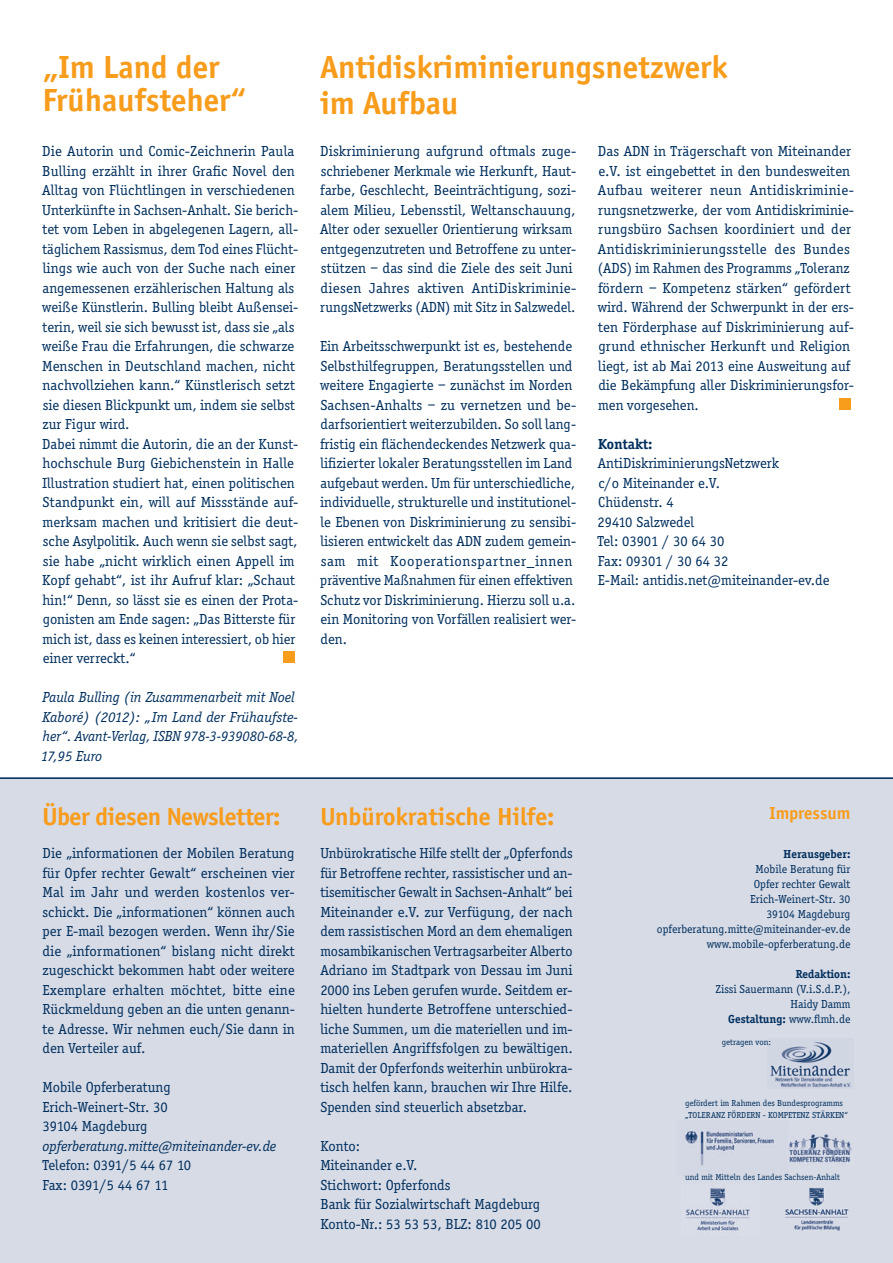
<style>
.page{position:relative;width:893px;height:1263px;background:#fff}
.page>*{position:absolute;margin:0;border:0;box-sizing:border-box;transform-origin:0 0}
.t1{font:700 33px/33px "Officina Sans";color:#f89c1c}
.t2{font:700 25.5px "Officina Sans";letter-spacing:-.01em;color:#f89c1c}
.t3{font:700 18px "Officina Sans";color:#f89c1c}
.t4{font:15px/19.5px "Officina Serif";color:#002f5e}
.t5{font:italic 15px/19.5px "Officina Serif";color:#002f5e}
.t6{font:700 15px "Officina Serif";color:#002f5e}
.t7{font:12px/15px "Officina Serif";color:#002f5e;text-align:right}
.t8{font:700 12px "Officina Serif";color:#002f5e}
.t9{font:9px/12px "Officina Serif";color:#002f5e}
.s1{font-weight:700}
</style>
<div class="page">
<div style="left:0;top:777px;width:893px;height:486px;background:#d7dbe6"></div>
<hr style="left:0;top:777px;width:893px;height:2px;background:#002f5e">
<img style="left:770px;top:1041px;width:81px;height:47px">
<img style="left:684px;top:1131px;width:90px;height:35px">
<img style="left:788px;top:1133px;width:64px;height:32px">
<img style="left:785px;top:1188px;width:64px;height:43px">
<img style="left:686px;top:1188px;width:64px;height:43px">
<div style="left:838px;top:398px;width:12px;height:11px;background:#f89c1c"></div>
<div style="left:283px;top:651px;width:12px;height:12px;background:#f89c1c"></div>
<h1 class="t1" style="left:43px;top:50px;width:205px">„Im Land der<br>Frühaufsteher“</h1>
<h1 class="t1" style="left:320px;top:49px;width:409px;line-height:36px">Antidiskriminierungsnetzwerk im Aufbau</h1>
<p class="t4" style="left:42px;top:141px;width:258px">Die Autorin und Comic-Zeichnerin Paula Bulling erzählt in ihrer Grafic Novel den Alltag von Flüchtlingen in verschiedenen Unterkünfte in Sachsen-Anhalt. Sie berich&shy;tet vom Leben in abgelegenen Lagern, all&shy;täglichem Rassismus, dem Tod eines Flücht&shy;lings wie auch von der Suche nach einer angemessenen erzählerischen Haltung als weiße Künstlerin. Bulling bleibt Außensei&shy;terin, weil sie sich bewusst ist, dass sie „als weiße Frau die Erfahrungen, die schwarze Menschen in Deutschland machen, nicht nachvollziehen kann.“ Künstlerisch setzt sie diesen Blickpunkt um, indem sie selbst zur Figur wird.<br>Dabei nimmt die Autorin, die an der Kunst&shy;hochschule Burg Giebichenstein in Halle Illustration studiert hat, einen politischen Standpunkt ein, will auf Missstände auf&shy;merksam machen und kritisiert die deut&shy;sche Asylpolitik. Auch wenn sie selbst sagt, sie habe „nicht wirklich einen Appell im Kopf gehabt“, ist ihr Aufruf klar: „Schaut hin!“ Denn, so lässt sie es einen der Prota&shy;gonisten am Ende sagen: „Das Bitterste für mich ist, dass es keinen interessiert, ob hier einer verreckt.“</p>
<p class="t5" style="left:41px;top:688px;width:259px">Paula Bulling (in Zusammenarbeit mit Noel Kaboré) (2012): „Im Land der Frühaufste&shy;her“. Avant-Verlag, ISBN 978-3-939080-68-8, 17,95 Euro</p>
<p class="t4" style="left:320px;top:141px;width:258px">Diskriminierung aufgrund oftmals zuge&shy;schriebener Merkmale wie Herkunft, Haut&shy;farbe, Geschlecht, Beeinträchtigung, sozi&shy;alem Milieu, Lebensstil, Weltanschauung, Alter oder sexueller Orientierung wirksam entgegenzutreten und Betroffene zu unter&shy;stützen – das sind die Ziele des seit Juni diesen Jahres aktiven AntiDiskriminie&shy;rungsNetzwerks (ADN) mit Sitz in Salzwedel.</p>
<p class="t4" style="left:320px;top:336px;width:258px">Ein Arbeitsschwerpunkt ist es, bestehende Selbsthilfegruppen, Beratungsstellen und weitere Engagierte – zunächst im Norden Sachsen-Anhalts – zu vernetzen und be&shy;darfsorientiert weiterzubilden. So soll lang&shy;fristig ein flächendeckendes Netzwerk qua&shy;lifizierter lokaler Beratungsstellen im Land aufgebaut werden. Um für unterschiedliche, individuelle, strukturelle und institutionel&shy;le Ebenen von Diskriminierung zu sensibi&shy;lisieren entwickelt das ADN zudem gemein&shy;sam mit Kooperationspartner_innen präventive Maßnahmen für einen effektiven Schutz vor Diskriminierung. Hierzu soll u.a. ein Monitoring von Vorfällen realisiert wer&shy;den.</p>
<p class="t4" style="left:598px;top:141px;width:258px">Das ADN in Trägerschaft von Miteinander e.V. ist eingebettet in den bundesweiten Aufbau weiterer neun Antidiskriminie&shy;rungsnetzwerke, der vom Antidiskriminie&shy;rungsbüro Sachsen koordiniert und der Antidiskriminierungsstelle des Bundes (ADS) im Rahmen des Programms „Toleranz fördern – Kompetenz stärken“ gefördert wird. Während der Schwerpunkt in der ers&shy;ten Förderphase auf Diskriminierung auf&shy;grund ethnischer Herkunft und Religion liegt, ist ab Mai 2013 eine Ausweitung auf die Bekämpfung aller Diskriminierungsfor&shy;men vorgesehen.</p>
<p class="t6" style="left:598px;top:435px;width:56px">Kontakt:</p>
<p class="t4" style="left:597px;top:453px;width:234px">AntiDiskriminierungsNetzwerk<br>c/o Miteinander e.V.<br>Chüdenstr. 4<br>29410 Salzwedel<br>Tel: 03901 / 30 64 30<br>Fax: 09301 / 30 64 32<br>E-Mail: antidis.net@miteinander-ev.de</p>
<h2 class="t2" style="left:43px;top:801px;width:240px">Über diesen Newsletter:</h2>
<p class="t4" style="left:43px;top:843px;width:254px;text-align:justify">Die „informationen der Mobilen Beratung für Opfer rechter Gewalt“ erscheinen vier Mal im Jahr und werden kostenlos ver&shy;schickt. Die „informationen“ können auch per E-mail bezogen werden. Wenn ihr/Sie die „informationen“ bislang nicht direkt zugeschickt bekommen habt oder weitere Exemplare erhalten möchtet, bitte eine Rückmeldung geben an die unten genann&shy;te Adresse. Wir nehmen euch/Sie dann in den Verteiler auf.</p>
<p class="t4" style="left:43px;top:1077px;width:130px">Mobile Opferberatung<br>Erich-Weinert-Str. 30<br>39104 Magdeburg</p>
<p class="t5" style="left:43px;top:1136px;width:235px">opferberatung.mitte@miteinander-ev.de</p>
<p class="t4" style="left:43px;top:1155px;width:150px">Telefon: 0391/5 44 67 10<br>Fax: 0391/5 44 67 11</p>
<h2 class="t2" style="left:320px;top:801px;width:236px">Unbürokratische Hilfe:</h2>
<p class="t4" style="left:320px;top:843px;width:254px;text-align:justify">Unbürokratische Hilfe stellt der „Opferfonds für Betroffene rechter, rassistischer und an&shy;tisemitischer Gewalt in Sachsen-Anhalt“ bei Miteinander e.V. zur Verfügung, der nach dem rassistischen Mord an dem ehemaligen mosambikanischen Vertragsarbeiter Alberto Adriano im Stadtpark von Dessau im Juni 2000 ins Leben gerufen wurde. Seitdem er&shy;hielten hunderte Betroffene unterschied&shy;liche Summen, um die materiellen und im&shy;materiellen Angriffsfolgen zu bewältigen.<br>Damit der Opferfonds weiterhin unbürokra&shy;tisch helfen kann, brauchen wir Ihre Hilfe.<br>Spenden sind steuerlich absetzbar.</p>
<p class="t4" style="left:320px;top:1136px;width:222px">Konto:<br>Miteinander e.V.<br>Stichwort: Opferfonds<br>Bank für Sozialwirtschaft Magdeburg<br>Konto-Nr.: 53 53 53, BLZ: 810 205 00</p>
<p class="t3" style="left:769px;top:802px;width:82px">Impressum</p>
<p class="t8" style="left:784px;top:847px;width:68px">Herausgeber:</p>
<p class="t7" style="left:657px;top:862px;width:195px">Mobile Beratung für<br>Opfer rechter Gewalt<br>Erich-Weinert-Str. 30<br>39104 Magdeburg opferberatung.mitte@miteinander-ev.de www.mobile-opferberatung.de</p>
<p class="t8" style="left:796px;top:967px;width:56px">Redaktion:</p>
<p class="t7" style="left:715px;top:982px;width:136px">Zissi Sauermann (V.i.S.d.P.),<br>Haidy Damm<br><span class="s1">Gestaltung:</span> www.flmh.de</p>
<p class="t9" style="left:722px;top:1036px;width:51px">getragen von:</p>
<p class="t9" style="left:685px;top:1097px;width:164px">gefördert im Rahmen des Bundesprogramms „TOLERANZ FÖRDERN - KOMPETENZ STÄRKEN“</p>
<p class="t9" style="left:685px;top:1171px;width:156px">und mit Mitteln des Landes Sachsen-Anhalt</p>
</div>
